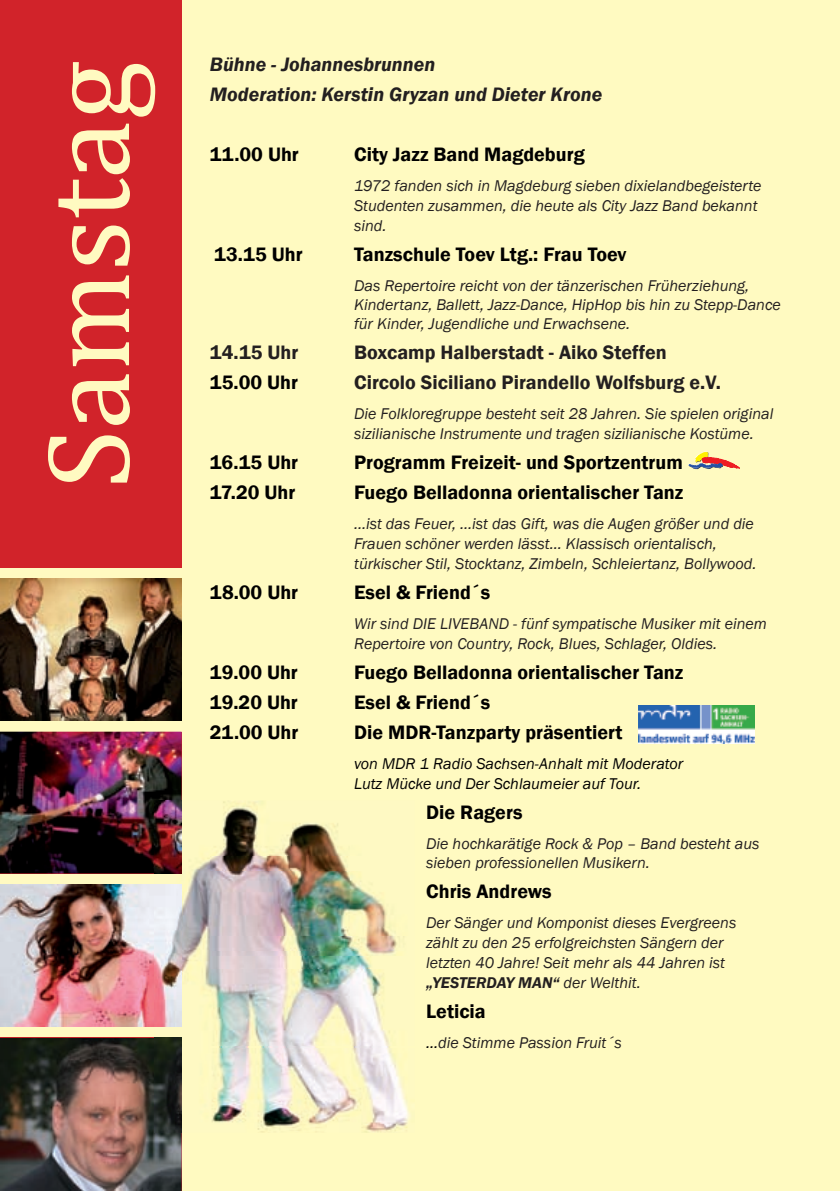
<style>
.page{position:relative;width:840px;height:1191px;background:#fff}
.page>*{position:absolute;margin:0;border:0;box-sizing:border-box;transform-origin:0 0}
.t1{font:120px "Cambria";color:#fffac1}
.t2{font:600 20px "Franklin Gothic";color:#000}
.t3{font:600 20px "Franklin Gothic";color:#231f20}
.t4{font:italic 600 20px/30px "Franklin Gothic";color:#231f20}
.t5{font:italic 16px/20px "Franklin Gothic";color:#231f20}
.t6{font:italic 16px/20px "Franklin Gothic";color:#000}
.s1{font-weight:600}
.s2{color:#000}
</style>
<div class="page">
<div style="left:0;top:0;width:839px;height:1191px;background:#fffac1"></div>
<img style="left:0;top:579px;width:181px;height:141px">
<div style="left:0;top:0;width:181px;height:567px;background:#d1232a"></div>
<img style="left:0;top:731px;width:181px;height:142px">
<img style="left:0;top:884px;width:154px;height:142px">
<img style="left:0;top:1038px;width:181px;height:153px">
<img style="left:154px;top:800px;width:257px;height:332px">
<img style="left:154px;top:800px;width:27px;height:73px">
<img style="left:154px;top:1038px;width:27px;height:94px">
<img style="left:210px;top:818px;width:144px;height:1px">
<img style="left:210px;top:848px;width:144px;height:1px">
<img style="left:210px;top:857px;width:201px;height:13px">
<img style="left:210px;top:897px;width:144px;height:1px">
<img style="left:210px;top:928px;width:144px;height:1px">
<img style="left:210px;top:936px;width:201px;height:15px">
<img style="left:210px;top:956px;width:201px;height:12px">
<img style="left:210px;top:987px;width:144px;height:1px">
<img style="left:210px;top:1018px;width:144px;height:1px">
<img style="left:210px;top:1046px;width:201px;height:2px">
<svg style="left:688px;top:451px;width:51px;height:18px"></svg>
<img style="left:638px;top:705px;width:115px;height:38px">
<h1 class="t1" style="left:17px;top:489px;width:429px;rotate:-90deg">Samstag</h1>
<p class="t4" style="left:210px;top:49px;width:393px">Bühne - Johannesbrunnen<br>Moderation: Kerstin Gryzan und Dieter Krone</p>
<p class="t2" style="left:210px;top:142px;width:90px">11.00 Uhr</p>
<p class="t2" style="left:354px;top:142px;width:232px">City Jazz Band Magdeburg</p>
<p class="t5" style="left:354px;top:176px;width:408px">1972 fanden sich in Magdeburg sieben dixielandbegeisterte<br>Studenten zusammen, die heute als City Jazz Band bekannt sind.</p>
<p class="t2" style="left:214px;top:242px;width:90px">13.15 Uhr</p>
<p class="t2" style="left:354px;top:242px;width:274px">Tanzschule Toev Ltg.: Frau Toev</p>
<p class="t5" style="left:354px;top:276px;width:428px;line-height:19.2px">Das Repertoire reicht von der tänzerischen Früherziehung,<br>Kindertanz, Ballett, Jazz-Dance, HipHop bis hin zu Stepp-Dance für Kinder, Jugendliche und Erwachsene.</p>
<p class="t3" style="left:210px;top:340px;width:90px">14.15 Uhr</p>
<p class="t3" style="left:354px;top:340px;width:314px">Boxcamp Halberstadt - Aiko Steffen</p>
<p class="t2" style="left:210px;top:370px;width:89px">15.00 Uhr</p>
<p class="t3" style="left:354px;top:370px;width:368px">Circolo Siciliano Pirandello Wolfsburg e.V.</p>
<p class="t5" style="left:354px;top:404px;width:420px">Die Folkloregruppe besteht seit 28 Jahren. Sie spielen original sizilianische Instrumente und tragen sizilianische Kostüme.</p>
<p class="t2" style="left:210px;top:450px;width:90px">16.15 Uhr</p>
<p class="t2" style="left:354px;top:450px;width:330px">Programm Freizeit- und Sportzentrum</p>
<p class="t2" style="left:210px;top:480px;width:87px">17.20 Uhr</p>
<p class="t2" style="left:354px;top:480px;width:330px">Fuego Belladonna orientalischer Tanz</p>
<p class="t5" style="left:354px;top:514px;width:403px">...ist das Feuer, ...ist das Gift, was die Augen größer und die<br>Frauen schöner werden lässt... Klassisch orientalisch, türkischer Stil, Stocktanz, Zimbeln, Schleiertanz, Bollywood.</p>
<p class="t2" style="left:210px;top:580px;width:90px">18.00 Uhr</p>
<p class="t2" style="left:354px;top:580px;width:137px">Esel &amp; Friend´s</p>
<p class="t5" style="left:354px;top:614px;width:414px;line-height:19.2px">Wir sind DIE LIVEBAND - fünf sympatische Musiker mit einem<br>Repertoire von Country, Rock, Blues, Schlager, Oldies.</p>
<p class="t2" style="left:210px;top:659px;width:89px">19.00 Uhr</p>
<p class="t2" style="left:354px;top:659px;width:330px">Fuego Belladonna orientalischer Tanz</p>
<p class="t2" style="left:210px;top:689px;width:89px">19.20 Uhr</p>
<p class="t2" style="left:354px;top:689px;width:137px">Esel &amp; Friend´s</p>
<p class="t2" style="left:210px;top:719px;width:90px">21.00 Uhr</p>
<p class="t2" style="left:354px;top:719px;width:270px">Die MDR-Tanzparty präsentiert</p>
<p class="t6" style="left:354px;top:753px;width:330px">von MDR 1 Radio Sachsen-Anhalt mit Moderator<br>Lutz Mücke und Der Schlaumeier auf Tour.</p>
<p class="t2" style="left:426px;top:799px;width:98px">Die Ragers</p>
<p class="t5" style="left:426px;top:834px;width:334px;line-height:19.2px">Die hochkarätige Rock &amp; Pop – Band besteht aus sieben professionellen Musikern.</p>
<p class="t2" style="left:426px;top:878px;width:127px">Chris Andrews</p>
<p class="t5" style="left:426px;top:912px;width:311px">Der Sänger und Komponist dieses Evergreens zählt zu den 25 erfolgreichsten Sängern der letzten 40 Jahre! Seit mehr als 44 Jahren ist <span class="s1">„YESTERDAY MAN“</span> der Welthit.</p>
<p class="t2" style="left:426px;top:998px;width:61px">Leticia</p>
<p class="t5" style="left:426px;top:1032px;width:197px"><span class="s2">...</span>die Stimme Passion Fruit´s</p>
</div>
